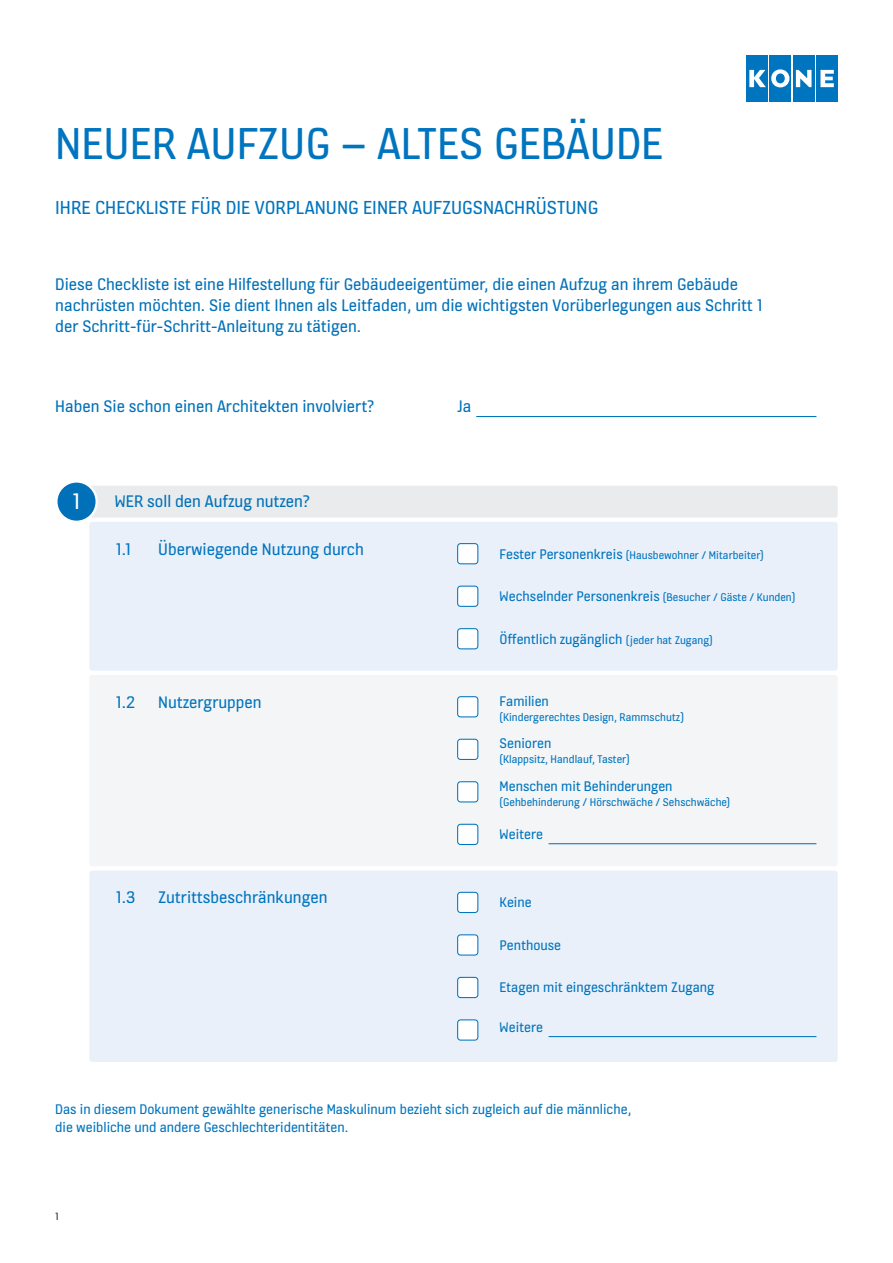
<style>
.page{position:relative;width:893px;height:1263px;background:#fff}
.page>*{position:absolute;margin:0;border:0;box-sizing:border-box;transform-origin:0 0}
.t1{font:48px "KONE Information";color:#0075bf}
.t2{font:24px "KONE Information";color:#fff}
.t3{font:20.25px "KONE Information";color:#0075bf}
.t4{font:18px/21px "KONE Information";color:#0071b9}
.t5{font:18px "KONE Information";color:#0075bf}
.t6{font:15px/18px "KONE Information";color:#0075bf}
.t7{font:12px "KONE Information";color:#0075bf}
.t8{font:11.25px "KONE Information";color:#262e33}
.s1{font-size:15px}
.s2{font-size:12px}
</style>
<div class="page">
<div style="left:746px;top:55px;width:22px;height:47px;background:#0075bf"></div>
<div style="left:793px;top:55px;width:21px;height:47px;background:#0075bf"></div>
<svg style="left:796px;top:70px;width:15px;height:17px"></svg>
<div style="left:770px;top:55px;width:21px;height:47px;background:#0075bf"></div>
<svg style="left:749px;top:69px;width:40px;height:18px"></svg>
<div style="left:816px;top:55px;width:22px;height:47px;background:#0075bf"></div>
<svg style="left:820px;top:70px;width:14px;height:17px"></svg>
<hr style="left:476px;top:416px;width:340px;height:1px;background:#0075bf">
<div style="left:89px;top:486px;width:749px;height:32px;background:#e9ebec;border-radius:3px"></div>
<div style="left:56px;top:481px;width:41px;height:41px;background:#0071b9;border-radius:50%"></div>
<div style="left:55px;top:480px;width:43px;height:43px;border:2px solid #fff;border-radius:50%"></div>
<div style="left:89px;top:522px;width:749px;height:149px;background:#eaf0fa;border-radius:3px"></div>
<div style="left:458px;top:544px;width:20px;height:20px;background:#fff;border-radius:3px"></div>
<div style="left:457px;top:543px;width:21px;height:21px;border:1px solid #0075bf;border-radius:3px"></div>
<div style="left:458px;top:586px;width:20px;height:20px;background:#fff;border-radius:3px"></div>
<div style="left:457px;top:586px;width:21px;height:21px;border:1px solid #0075bf;border-radius:3px"></div>
<div style="left:458px;top:629px;width:20px;height:20px;background:#fff;border-radius:3px"></div>
<div style="left:457px;top:628px;width:21px;height:21px;border:1px solid #0075bf;border-radius:3px"></div>
<div style="left:89px;top:675px;width:749px;height:191px;background:#f4f5f6;border-radius:3px"></div>
<div style="left:458px;top:697px;width:20px;height:20px;background:#fff;border-radius:3px"></div>
<div style="left:457px;top:696px;width:21px;height:21px;border:1px solid #0075bf;border-radius:3px"></div>
<div style="left:458px;top:739px;width:20px;height:20px;background:#fff;border-radius:3px"></div>
<div style="left:457px;top:739px;width:21px;height:21px;border:1px solid #0075bf;border-radius:3px"></div>
<div style="left:458px;top:782px;width:20px;height:20px;background:#fff;border-radius:3px"></div>
<div style="left:457px;top:781px;width:21px;height:21px;border:1px solid #0075bf;border-radius:3px"></div>
<hr style="left:549px;top:843px;width:267px;height:1px;background:#0075bf">
<div style="left:458px;top:824px;width:20px;height:20px;background:#fff;border-radius:3px"></div>
<div style="left:457px;top:824px;width:21px;height:21px;border:1px solid #0075bf;border-radius:3px"></div>
<div style="left:89px;top:870px;width:749px;height:192px;background:#eaf0fa;border-radius:3px"></div>
<div style="left:458px;top:892px;width:20px;height:20px;background:#fff;border-radius:3px"></div>
<div style="left:457px;top:892px;width:21px;height:21px;border:1px solid #0075bf;border-radius:3px"></div>
<div style="left:458px;top:935px;width:20px;height:20px;background:#fff;border-radius:3px"></div>
<div style="left:457px;top:934px;width:21px;height:21px;border:1px solid #0075bf;border-radius:3px"></div>
<div style="left:458px;top:977px;width:20px;height:20px;background:#fff;border-radius:3px"></div>
<div style="left:457px;top:977px;width:21px;height:21px;border:1px solid #0075bf;border-radius:3px"></div>
<hr style="left:549px;top:1036px;width:267px;height:1px;background:#0075bf">
<div style="left:458px;top:1020px;width:20px;height:20px;background:#fff;border-radius:3px"></div>
<div style="left:457px;top:1019px;width:21px;height:22px;border:1px solid #0075bf;border-radius:3px"></div>
<h1 class="t1" style="left:55px;top:111px;width:609px">NEUER AUFZUG – ALTES GEBÄUDE</h1>
<h3 class="t3" style="left:55px;top:194px;width:544px">IHRE CHECKLISTE FÜR DIE VORPLANUNG EINER AUFZUGSNACHRÜSTUNG</h3>
<p class="t4" style="left:55px;top:272px;width:709px">Diese Checkliste ist eine Hilfestellung für Gebäudeeigentümer, die einen Aufzug an ihrem Gebäude nachrüsten möchten. Sie dient Ihnen als Leitfaden, um die wichtigsten Vorüberlegungen aus Schritt 1 der Schritt-für-Schritt-Anleitung zu tätigen.</p>
<p class="t4" style="left:55px;top:395px;width:320px">Haben Sie schon einen Architekten involviert?</p>
<p class="t5" style="left:457px;top:394px;width:16px">Ja</p>
<h2 class="t2" style="left:72px;top:486px;width:10px">1</h2>
<p class="t4" style="left:115px;top:490px;width:196px">WER soll den Aufzug nutzen?</p>
<p class="t5" style="left:116px;top:537px;width:17px">1.1</p>
<p class="t5" style="left:158px;top:537px;width:207px">Überwiegende Nutzung durch</p>
<p class="t7" style="left:500px;top:547px;width:266px"><span class="s1">Fester Personenkreis</span> (Hausbewohner / Mitarbeiter)</p>
<p class="t6" style="left:500px;top:586px;width:297px">Wechselnder Personenkreis <span class="s2">(Besucher / Gäste / Kunden)</span></p>
<p class="t6" style="left:500px;top:629px;width:215px">Öffentlich zugänglich <span class="s2">(jeder hat Zugang)</span></p>
<p class="t5" style="left:116px;top:690px;width:21px">1.2</p>
<p class="t5" style="left:158px;top:690px;width:105px">Nutzergruppen</p>
<p class="t6" style="left:500px;top:691px;width:51px">Familien</p>
<p class="t7" style="left:500px;top:709px;width:186px">(Kindergerechtes Design, Rammschutz)</p>
<p class="t6" style="left:500px;top:734px;width:53px">Senioren</p>
<p class="t7" style="left:500px;top:751px;width:131px">(Klappsitz, Handlauf, Taster)</p>
<p class="t6" style="left:500px;top:776px;width:174px">Menschen mit Behinderungen</p>
<p class="t7" style="left:500px;top:794px;width:232px">(Gehbehinderung / Hörschwäche / Sehschwäche)</p>
<p class="t6" style="left:500px;top:824px;width:45px">Weitere</p>
<p class="t5" style="left:116px;top:886px;width:21px">1.3</p>
<p class="t5" style="left:158px;top:886px;width:171px">Zutrittsbeschränkungen</p>
<p class="t6" style="left:500px;top:893px;width:34px">Keine</p>
<p class="t6" style="left:500px;top:935px;width:63px">Penthouse</p>
<p class="t6" style="left:500px;top:978px;width:216px">Etagen mit eingeschränktem Zugang</p>
<p class="t6" style="left:500px;top:1017px;width:45px">Weitere</p>
<p class="t6" style="left:55px;top:1099px;width:577px">Das in diesem Dokument gewählte generische Maskulinum bezieht sich zugleich auf die männliche, die weibliche und andere Geschlechteridentitäten.</p>
<p class="t8" style="left:55px;top:1209px;width:5px">1</p>
</div>
